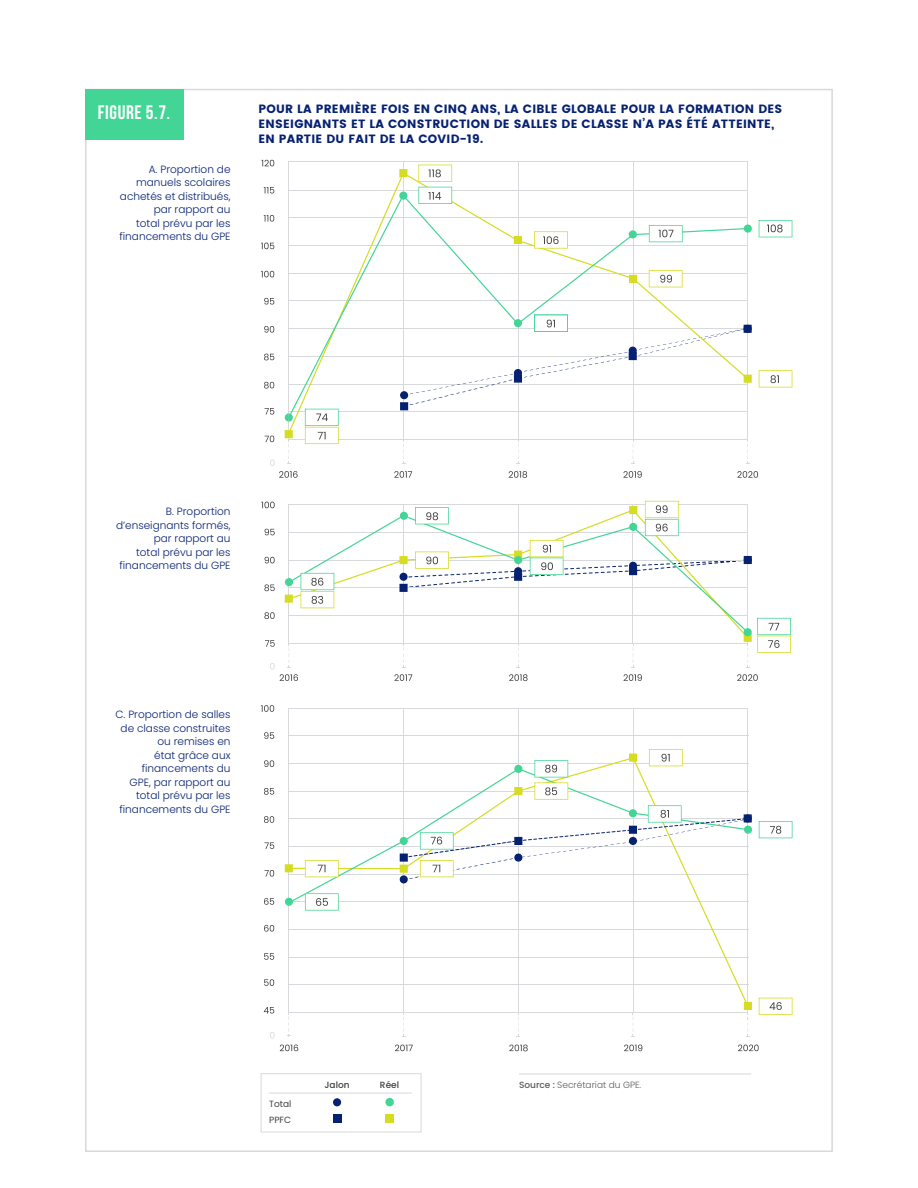
<style>
.page{position:relative;width:918px;height:1188px;background:#fff}
.page>*{position:absolute;margin:0;border:0;box-sizing:border-box;transform-origin:0 0}
.t1{font:19.5px "Bebas Neue";letter-spacing:.03em;color:#fff}
.t2{font:12px/15px "Poppins";letter-spacing:.02em;color:#062172}
.t3{font:300 10.5px/13.5px "Poppins";color:#062172;text-align:right}
.t4{font:300 9px "Poppins";color:#5d5b5a}
.t5{font:9px "Poppins";color:#424142}
.t6{font:500 9px "Poppins";color:#424142}
.s1{font-weight:500}
</style>
<div class="page">
<div style="left:85px;top:89px;width:748px;height:1063px;background:#fff;border:2px solid #d8d9dc"></div>
<svg style="left:394px;top:471px;width:18px;height:7px"></svg>
<svg style="left:509px;top:471px;width:18px;height:7px"></svg>
<svg style="left:623px;top:471px;width:19px;height:7px"></svg>
<svg style="left:737px;top:471px;width:21px;height:7px"></svg>
<svg style="left:746px;top:440px;width:3px;height:24px"></svg>
<svg style="left:631px;top:440px;width:4px;height:24px"></svg>
<svg style="left:517px;top:440px;width:3px;height:24px"></svg>
<svg style="left:402px;top:440px;width:3px;height:24px"></svg>
<hr style="left:403px;top:162px;width:1px;height:277px;background:#d8d9dc">
<hr style="left:747px;top:162px;width:1px;height:277px;background:#d8d9dc">
<hr style="left:518px;top:162px;width:1px;height:277px;background:#d8d9dc">
<hr style="left:289px;top:162px;width:1px;height:277px;background:#d8d9dc">
<hr style="left:633px;top:162px;width:1px;height:277px;background:#d8d9dc">
<hr style="left:289px;top:162px;width:459px;height:1px;background:#d8d9dc">
<hr style="left:289px;top:439px;width:459px;height:1px;background:#d8d9dc">
<svg style="left:287px;top:171px;width:463px;height:265px"></svg>
<svg style="left:286px;top:193px;width:463px;height:226px"></svg>
<svg style="left:399px;top:169px;width:8px;height:8px"></svg>
<svg style="left:514px;top:236px;width:8px;height:8px"></svg>
<svg style="left:629px;top:275px;width:8px;height:8px"></svg>
<svg style="left:399px;top:192px;width:8px;height:8px"></svg>
<svg style="left:629px;top:230px;width:8px;height:8px"></svg>
<svg style="left:744px;top:225px;width:8px;height:8px"></svg>
<svg style="left:264px;top:382px;width:10px;height:7px"></svg>
<svg style="left:264px;top:354px;width:10px;height:6px"></svg>
<svg style="left:264px;top:326px;width:10px;height:7px"></svg>
<svg style="left:265px;top:408px;width:9px;height:7px"></svg>
<svg style="left:264px;top:298px;width:10px;height:7px"></svg>
<svg style="left:261px;top:271px;width:13px;height:6px"></svg>
<svg style="left:261px;top:243px;width:13px;height:6px"></svg>
<svg style="left:264px;top:215px;width:10px;height:7px"></svg>
<svg style="left:264px;top:187px;width:10px;height:7px"></svg>
<svg style="left:261px;top:160px;width:13px;height:6px"></svg>
<svg style="left:759px;top:220px;width:33px;height:17px"></svg>
<svg style="left:759px;top:370px;width:33px;height:18px"></svg>
<svg style="left:649px;top:225px;width:34px;height:17px"></svg>
<svg style="left:649px;top:270px;width:34px;height:17px"></svg>
<svg style="left:534px;top:231px;width:34px;height:18px"></svg>
<svg style="left:400px;top:315px;width:352px;height:95px"></svg>
<svg style="left:418px;top:165px;width:34px;height:39px"></svg>
<svg style="left:305px;top:409px;width:34px;height:35px"></svg>
<svg style="left:265px;top:430px;width:33px;height:48px"></svg>
<svg style="left:394px;top:674px;width:18px;height:7px"></svg>
<svg style="left:509px;top:674px;width:19px;height:7px"></svg>
<svg style="left:624px;top:674px;width:18px;height:7px"></svg>
<svg style="left:737px;top:674px;width:21px;height:7px"></svg>
<svg style="left:631px;top:644px;width:4px;height:24px"></svg>
<svg style="left:402px;top:644px;width:3px;height:24px"></svg>
<svg style="left:517px;top:644px;width:3px;height:24px"></svg>
<hr style="left:518px;top:505px;width:1px;height:138px;background:#d8d9dc">
<hr style="left:403px;top:505px;width:1px;height:138px;background:#d8d9dc">
<hr style="left:289px;top:505px;width:1px;height:138px;background:#d8d9dc">
<hr style="left:633px;top:505px;width:1px;height:138px;background:#d8d9dc">
<hr style="left:289px;top:643px;width:459px;height:1px;background:#d8d9dc">
<hr style="left:289px;top:504px;width:459px;height:1px;background:#d8d9dc">
<svg style="left:287px;top:514px;width:461px;height:120px"></svg>
<svg style="left:285px;top:595px;width:8px;height:8px"></svg>
<svg style="left:285px;top:578px;width:8px;height:8px"></svg>
<svg style="left:265px;top:640px;width:33px;height:41px"></svg>
<svg style="left:264px;top:612px;width:11px;height:7px"></svg>
<svg style="left:264px;top:584px;width:11px;height:7px"></svg>
<svg style="left:265px;top:557px;width:10px;height:6px"></svg>
<svg style="left:265px;top:529px;width:10px;height:6px"></svg>
<svg style="left:261px;top:502px;width:14px;height:6px"></svg>
<svg style="left:744px;top:618px;width:47px;height:50px"></svg>
<svg style="left:301px;top:573px;width:33px;height:35px"></svg>
<svg style="left:399px;top:501px;width:353px;height:91px"></svg>
<div style="left:261px;top:1073px;width:160px;height:59px;border:1px solid #d8d9da"></div>
<hr style="left:269px;top:1093px;width:143px;height:1px;background:#d8d9da">
<div style="left:385px;top:1114px;width:9px;height:9px;background:#d5dc21"></div>
<div style="left:333px;top:1098px;width:8px;height:8px;background:#062172;border-radius:50%"></div>
<div style="left:333px;top:1115px;width:8px;height:8px;background:#062172"></div>
<div style="left:385px;top:1098px;width:9px;height:8px;background:#43d596;border-radius:50%"></div>
<svg style="left:280px;top:1045px;width:18px;height:6px"></svg>
<svg style="left:395px;top:1045px;width:18px;height:6px"></svg>
<svg style="left:509px;top:1045px;width:19px;height:6px"></svg>
<svg style="left:624px;top:1045px;width:18px;height:6px"></svg>
<svg style="left:738px;top:1045px;width:21px;height:6px"></svg>
<svg style="left:631px;top:1013px;width:4px;height:24px"></svg>
<svg style="left:402px;top:1013px;width:3px;height:24px"></svg>
<hr style="left:403px;top:708px;width:1px;height:304px;background:#d8d9dc">
<hr style="left:748px;top:708px;width:1px;height:304px;background:#d8d9dc">
<hr style="left:289px;top:708px;width:1px;height:305px;background:#d8d9dc">
<hr style="left:518px;top:708px;width:1px;height:304px;background:#d8d9dc">
<hr style="left:633px;top:708px;width:1px;height:304px;background:#d8d9dc">
<svg style="left:287px;top:1012px;width:3px;height:25px"></svg>
<svg style="left:517px;top:1013px;width:3px;height:24px"></svg>
<hr style="left:289px;top:1012px;width:459px;height:1px;background:#d8d9dc">
<hr style="left:289px;top:736px;width:459px;height:1px;background:#d8d9dc">
<hr style="left:288px;top:708px;width:460px;height:1px;background:#d8d9dc">
<svg style="left:287px;top:756px;width:463px;height:252px"></svg>
<svg style="left:288px;top:768px;width:461px;height:136px"></svg>
<svg style="left:285px;top:864px;width:8px;height:8px"></svg>
<svg style="left:285px;top:898px;width:8px;height:8px"></svg>
<svg style="left:264px;top:816px;width:10px;height:7px"></svg>
<svg style="left:264px;top:788px;width:10px;height:7px"></svg>
<svg style="left:264px;top:760px;width:10px;height:7px"></svg>
<svg style="left:264px;top:898px;width:10px;height:7px"></svg>
<svg style="left:265px;top:870px;width:9px;height:7px"></svg>
<svg style="left:265px;top:842px;width:9px;height:7px"></svg>
<svg style="left:264px;top:953px;width:10px;height:7px"></svg>
<svg style="left:264px;top:925px;width:10px;height:7px"></svg>
<svg style="left:264px;top:1007px;width:10px;height:7px"></svg>
<svg style="left:264px;top:979px;width:10px;height:7px"></svg>
<svg style="left:264px;top:732px;width:10px;height:7px"></svg>
<svg style="left:261px;top:705px;width:13px;height:7px"></svg>
<svg style="left:270px;top:1032px;width:5px;height:7px"></svg>
<svg style="left:305px;top:860px;width:34px;height:17px"></svg>
<svg style="left:305px;top:893px;width:34px;height:18px"></svg>
<svg style="left:744px;top:1002px;width:8px;height:35px"></svg>
<svg style="left:759px;top:821px;width:34px;height:17px"></svg>
<svg style="left:759px;top:998px;width:34px;height:17px"></svg>
<svg style="left:393px;top:749px;width:359px;height:134px"></svg>
<hr style="left:519px;top:1074px;width:232px;height:1px;background:#d8d9dc">
<div style="left:85px;top:89px;width:98px;height:51px;background:#43d596"></div>
<h1 class="t1" style="left:98px;top:102px;width:74px">FIGURE 5.7.</h1>
<p class="t2" style="left:258px;top:101px;width:525px">POUR LA PREMIÈRE FOIS EN CINQ ANS, LA CIBLE GLOBALE POUR LA FORMATION DES<br>ENSEIGNANTS ET LA CONSTRUCTION DE SALLES DE CLASSE N’A PAS ÉTÉ ATTEINTE,<br>EN PARTIE DU FAIT DE LA COVID-19.</p>
<p class="t3" style="left:119px;top:162px;width:113px">A. Proportion de manuels scolaires achetés et distribués, par rapport au<br>total prévu par les financements du GPE</p>
<p class="t3" style="left:116px;top:505px;width:116px">B. Proportion d’enseignants formés, par rapport au<br>total prévu par les financements du GPE</p>
<p class="t3" style="left:116px;top:708px;width:117px">C. Proportion de salles de classe construites ou remises en<br>état grâce aux financements du<br>GPE, par rapport au total prévu par les financements du GPE</p>
<p class="t5" style="left:269px;top:1098px;width:24px">Total</p>
<p class="t5" style="left:269px;top:1114px;width:23px">PPFC</p>
<p class="t6" style="left:325px;top:1079px;width:27px">Jalon</p>
<p class="t6" style="left:380px;top:1079px;width:21px">Réel</p>
<p class="t4" style="left:519px;top:1080px;width:124px"><span class="s1">Source :</span> Secrétariat du GPE.</p>
</div>
